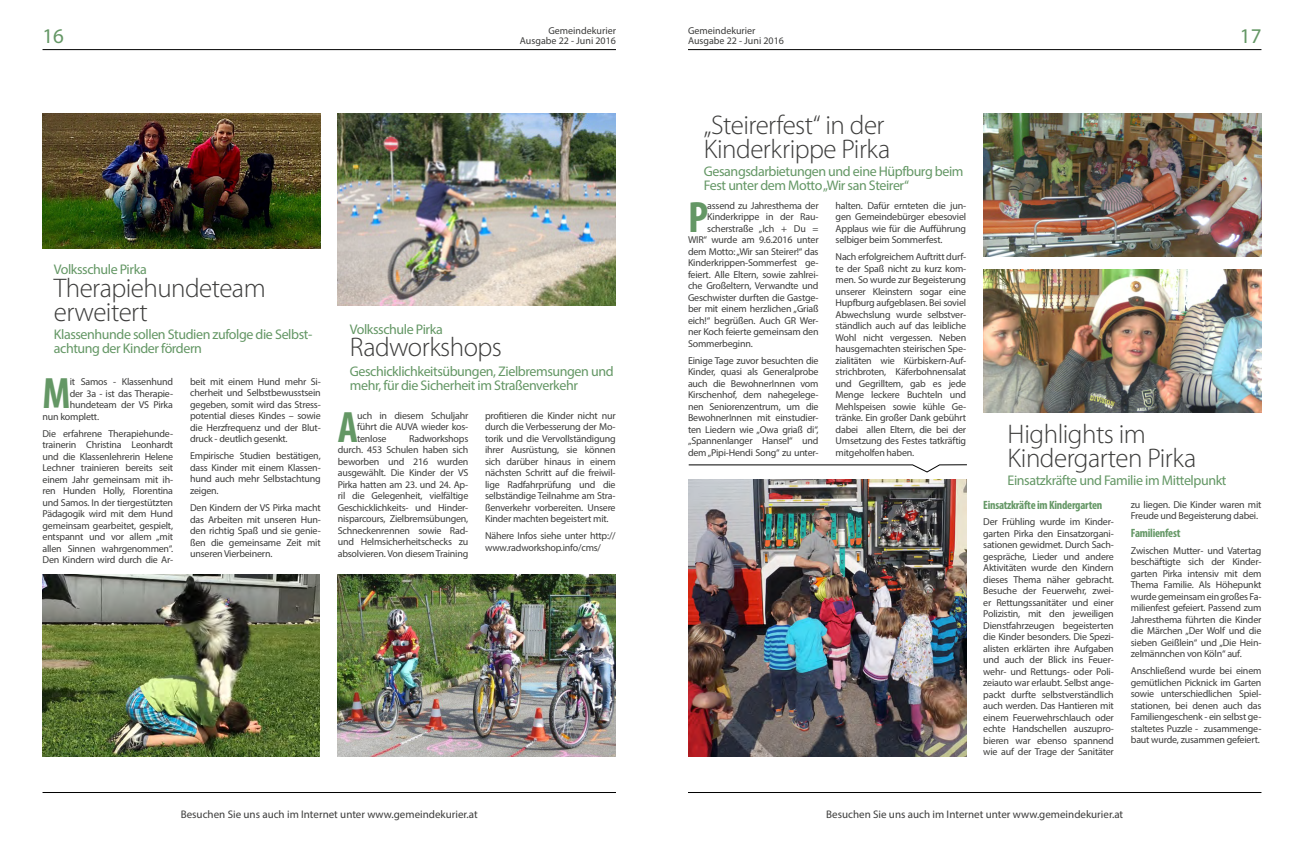
<style>
.page{position:relative;width:1304px;height:842px;background:#fff}
.page>*{position:absolute;margin:0;border:0;box-sizing:border-box;transform-origin:0 0}
.t1{font:700 condensed 44.1px "Myriad Pro";color:#649765}
.t2{font:300 27px/24px "Myriad Pro";letter-spacing:-.02em;color:#3c3c3b}
.t3{font:21px "Myriad Pro";color:#649765}
.t4{font:14px/14px "Myriad Pro";letter-spacing:-.03em;color:#649765}
.t5{font:700 condensed 12px "Myriad Pro";letter-spacing:-.02em;color:#649765}
.t6{font:11px "Myriad Pro";color:#3c3c3b}
.t7{font:10px/11.5px "Myriad Pro";letter-spacing:-.02em;color:#3c3c3b;text-align:justify}
.t8{font:10px/10px "Myriad Pro";color:#3c3c3b}
</style>
<div class="page">
<hr style="left:43px;top:49px;width:573px;height:1px;background:#000">
<hr style="left:43px;top:792px;width:573px;height:1px;background:#000">
<hr style="left:688px;top:792px;width:573px;height:1px;background:#000">
<hr style="left:688px;top:49px;width:573px;height:1px;background:#000">
<img style="left:43px;top:113px;width:278px;height:135px">
<img style="left:43px;top:575px;width:277px;height:182px">
<img style="left:689px;top:479px;width:278px;height:278px">
<img style="left:337px;top:113px;width:279px;height:192px">
<img style="left:337px;top:575px;width:279px;height:182px">
<img style="left:983px;top:269px;width:278px;height:143px">
<img style="left:983px;top:113px;width:278px;height:143px">
<svg style="left:688px;top:464px;width:279px;height:8px"></svg>
<p class="t8" style="left:548px;top:26px;width:69px">Gemeindekurier</p>
<p class="t8" style="left:688px;top:26px;width:98px">Gemeindekurier<br>Ausgabe 22 - Juni 2016</p>
<h3 class="t3" style="left:43px;top:23px;width:23px">16</h3>
<p class="t8" style="left:520px;top:36px;width:98px">Ausgabe 22 - Juni 2016</p>
<h3 class="t3" style="left:1240px;top:23px;width:23px">17</h3>
<h2 class="t2" style="left:704px;top:112px;width:188px">„Steirerfest“ in der<br>Kinderkrippe Pirka</h2>
<h3 class="t4" style="left:54px;top:262px;width:95px">Volksschule Pirka</h3>
<h2 class="t2" style="left:54px;top:276px;width:213px">Therapiehundeteam erweitert</h2>
<h3 class="t4" style="left:54px;top:327px;width:260px">Klassenhunde sollen Studien zufolge die Selbst&shy;achtung der Kinder fördern</h3>
<h1 class="t1" style="left:43px;top:366px;width:30px">M</h1>
<p class="t7" style="left:70px;top:376px;width:105px">it Samos - Klassenhund</p>
<p class="t7" style="left:70px;top:387px;width:105px">der 3a - ist das Therapie-</p>
<p class="t7" style="left:70px;top:399px;width:105px">hundeteam der VS Pirka</p>
<p class="t7" style="left:43px;top:410px;width:58px">nun komplett.</p>
<p class="t7" style="left:43px;top:427px;width:132px">Die erfahrene Therapiehunde&shy;trainerin Christina Leonhardt und die Klassenlehrerin Helene Lechner trainieren bereits seit einem Jahr gemeinsam mit ih&shy;ren Hunden Holly, Florentina und Samos. In der tiergestützten Pädagogik wird mit dem Hund gemeinsam gearbeitet, gespielt, entspannt und vor allem „mit allen Sinnen wahrgenommen“.<br>Den Kindern wird durch die Ar-</p>
<p class="t7" style="left:190px;top:375px;width:132px">beit mit einem Hund mehr Si&shy;cherheit und Selbstbewusstsein gegeben, somit wird das Stress&shy;potential dieses Kindes – sowie die Herzfrequenz und der Blut&shy;druck - deutlich gesenkt.</p>
<p class="t7" style="left:190px;top:450px;width:132px">Empirische Studien bestätigen, dass Kinder mit einem Klassen&shy;hund auch mehr Selbstachtung zeigen.</p>
<p class="t7" style="left:190px;top:502px;width:132px">Den Kindern der VS Pirka macht das Arbeiten mit unseren Hun&shy;den richtig Spaß und sie genie&shy;ßen die gemeinsame Zeit mit unseren Vierbeinern.</p>
<h3 class="t4" style="left:350px;top:322px;width:95px">Volksschule Pirka</h3>
<h2 class="t2" style="left:350px;top:335px;width:154px">Radworkshops</h2>
<h3 class="t4" style="left:350px;top:364px;width:265px">Geschicklichkeitsübungen, Zielbremsungen und mehr, für die Sicherheit im Straßenverkehr</h3>
<h1 class="t1" style="left:338px;top:399px;width:22px">A</h1>
<p class="t7" style="left:357px;top:409px;width:113px">uch in diesem Schuljahr führt die AUVA wieder kos&shy;tenlose</p>
<p class="t7" style="left:338px;top:432px;width:132px;text-indent:71px">Radworkshops durch. 453 Schulen haben sich beworben und 216 wurden ausgewählt. Die Kinder der VS Pirka hatten am 23. und 24. Ap&shy;ril die Gelegenheit, vielfältige Geschicklichkeits- und Hinder&shy;nisparcours, Zielbremsübungen, Schneckenrennen sowie Rad&shy;und Helmsicherheitschecks zu absolvieren. Von diesem Training</p>
<p class="t7" style="left:485px;top:409px;width:132px">profitieren die Kinder nicht nur durch die Verbesserung der Mo&shy;torik und die Vervollständigung ihrer Ausrüstung, sie können sich darüber hinaus in einem nächsten Schritt auf die freiwil&shy;lige Radfahrprüfung und die selbständige Teilnahme am Stra&shy;ßenverkehr vorbereiten. Unsere Kinder machten begeistert mit.</p>
<p class="t7" style="left:485px;top:530px;width:132px">Nähere Infos siehe unter http:// www.radworkshop.info/cms/</p>
<h3 class="t4" style="left:704px;top:164px;width:261px">Gesangsdarbietungen und eine Hüpfburg beim<br>Fest unter dem Motto „Wir san Steirer“</h3>
<h1 class="t1" style="left:688px;top:190px;width:22px">P</h1>
<p class="t7" style="left:707px;top:200px;width:113px">assend zu Jahresthema der</p>
<p class="t7" style="left:707px;top:211px;width:113px">Kinderkrippe in der Rau-</p>
<p class="t7" style="left:707px;top:223px;width:113px">scherstraße „Ich + Du =</p>
<p class="t7" style="left:688px;top:234px;width:132px">WIR“ wurde am 9.6.2016 unter</p>
<p class="t7" style="left:688px;top:246px;width:132px">dem Motto: „Wir san Steirer!“ das</p>
<p class="t7" style="left:688px;top:257px;width:132px">Kinderkrippen-Sommerfest ge-</p>
<p class="t7" style="left:688px;top:269px;width:132px">feiert. Alle Eltern, sowie zahlrei-</p>
<p class="t7" style="left:688px;top:280px;width:132px">che Großeltern, Verwandte und</p>
<p class="t7" style="left:688px;top:292px;width:132px">Geschwister durften die Gastge-</p>
<p class="t7" style="left:688px;top:303px;width:132px">ber mit einem herzlichen „Griaß</p>
<p class="t7" style="left:688px;top:315px;width:132px">eich!“ begrüßen. Auch GR Wer-</p>
<p class="t7" style="left:688px;top:326px;width:132px">ner Koch feierte gemeinsam den</p>
<p class="t7" style="left:688px;top:338px;width:66px">Sommerbeginn.</p>
<p class="t7" style="left:688px;top:355px;width:132px">Einige Tage zuvor besuchten die Kinder, quasi als Generalprobe auch die BewohnerInnen vom Kirschenhof, dem nahegelege&shy;nen Seniorenzentrum, um die BewohnerInnen mit einstudier&shy;ten Liedern wie „Owa griaß di“, „Spannenlanger Hansel“ und dem „Pipi-Hendi Song“ zu unter-</p>
<p class="t7" style="left:836px;top:200px;width:132px">halten. Dafür ernteten die jun&shy;gen Gemeindebürger ebesoviel Applaus wie für die Aufführung selbiger beim Sommerfest.</p>
<p class="t7" style="left:836px;top:251px;width:132px">Nach erfolgreichem Auftritt durf&shy;te der Spaß nicht zu kurz kom&shy;men. So wurde zur Begeisterung unserer Kleinstern sogar eine Hupfburg aufgeblasen. Bei soviel Abwechslung wurde selbstver&shy;ständlich auch auf das leibliche Wohl nicht vergessen. Neben hausgemachten steirischen Spe&shy;zialitäten wie Kürbiskern-Auf&shy;strichbroten, Käferbohnensalat und Gegrilltem, gab es jede Menge leckere Buchteln und Mehlspeisen sowie kühle Ge&shy;tränke. Ein großer Dank gebührt dabei allen Eltern, die bei der Umsetzung des Festes tatkräftig mitgeholfen haben.</p>
<h2 class="t2" style="left:1008px;top:422px;width:190px">Highlights im<br>Kindergarten Pirka</h2>
<h3 class="t4" style="left:1008px;top:473px;width:220px">Einsatzkräfte und Familie im Mittelpunkt</h3>
<p class="t5" style="left:983px;top:498px;width:121px">Einsatzkräfte im Kindergarten</p>
<p class="t7" style="left:983px;top:516px;width:132px">Der Frühling wurde im Kinder&shy;garten Pirka den Einsatzorgani&shy;sationen gewidmet. Durch Sach&shy;gespräche, Lieder und andere Aktivitäten wurde den Kindern dieses Thema näher gebracht.<br>Besuche der Feuerwehr, zwei&shy;er Rettungssanitäter und einer Polizistin, mit den jeweiligen Dienstfahrzeugen begeisterten die Kinder besonders. Die Spezi&shy;alisten erklärten ihre Aufgaben und auch der Blick ins Feuer&shy;wehr- und Rettungs- oder Poli&shy;zeiauto war erlaubt. Selbst ange&shy;packt durfte selbstverständlich auch werden. Das Hantieren mit einem Feuerwehrschlauch oder echte Handschellen auszupro&shy;bieren war ebenso spannend wie auf der Trage der Sanitäter</p>
<p class="t7" style="left:1131px;top:499px;width:132px">zu liegen. Die Kinder waren mit<br>Freude und Begeisterung dabei.</p>
<p class="t5" style="left:1131px;top:525px;width:51px">Familienfest</p>
<p class="t7" style="left:1131px;top:544px;width:132px">Zwischen Mutter- und Vatertag beschäftigte sich der Kinder&shy;garten Pirka intensiv mit dem Thema Familie. Als Höhepunkt wurde gemeinsam ein großes Fa&shy;milienfest gefeiert. Passend zum Jahresthema führten die Kinder die Märchen „Der Wolf und die sieben Geißlein“ und „Die Hein&shy;zelmännchen von Köln“ auf.</p>
<p class="t7" style="left:1131px;top:665px;width:132px">Anschließend wurde bei einem gemütlichen Picknick im Garten sowie unterschiedlichen Spiel&shy;stationen, bei denen auch das Familiengeschenk - ein selbst ge&shy;staltetes Puzzle - zusammenge&shy;baut wurde, zusammen gefeiert.</p>
<p class="t6" style="left:181px;top:808px;width:298px">Besuchen Sie uns auch im Internet unter www.gemeindekurier.at</p>
<p class="t6" style="left:826px;top:808px;width:298px">Besuchen Sie uns auch im Internet unter www.gemeindekurier.at</p>
</div>
